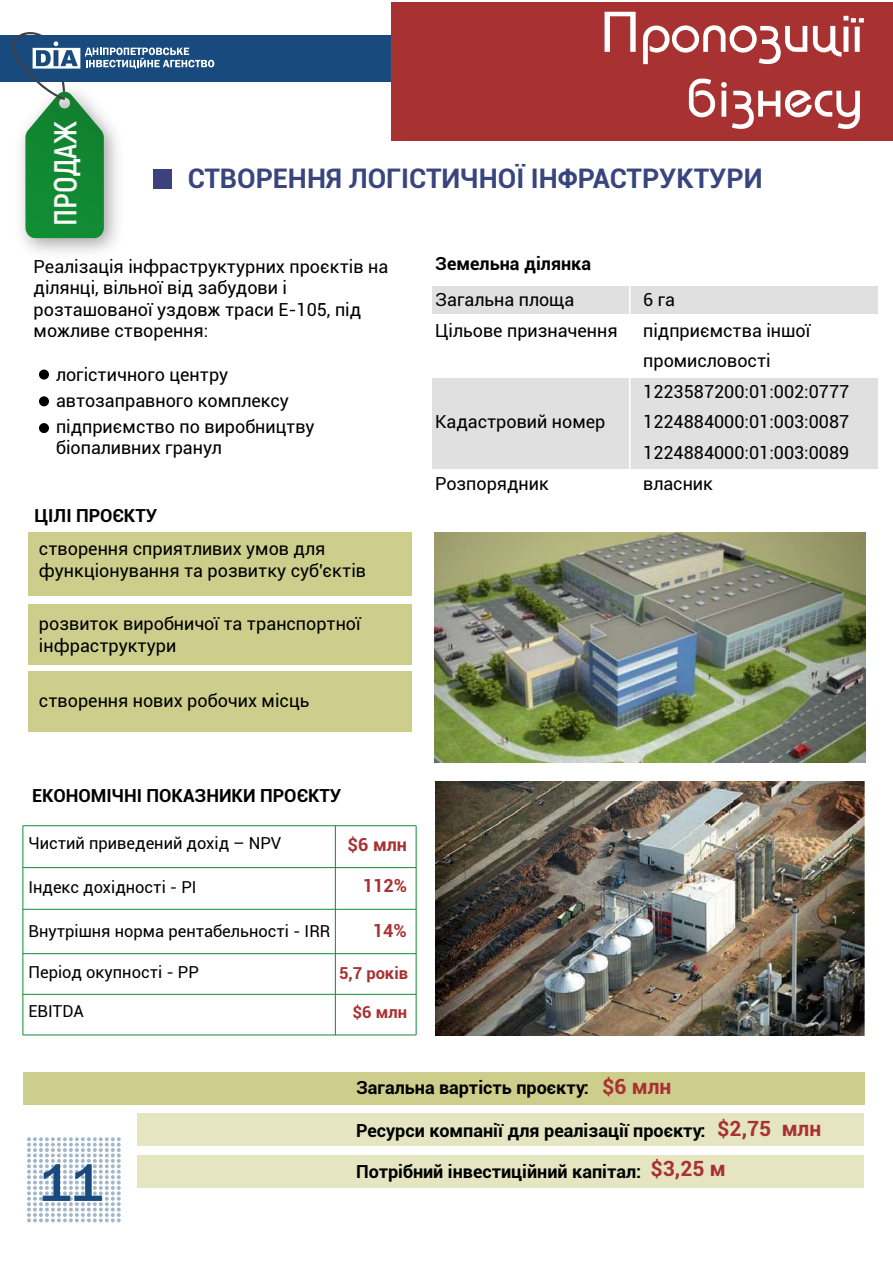
<style>
.page{position:relative;width:893px;height:1263px;background:#fff}
.page>*{position:absolute;margin:0;border:0;box-sizing:border-box;transform-origin:0 0}
.t1{font:54px/64.8px "Bahamas Pragmatica";color:#fff;text-align:right}
.t2{font:500 54px "Franklin Gothic";color:#184a7e}
.t3{font:700 31.5px "Akrobat";color:#f9f9f9}
.t4{font:700 27px "Roboto";color:#39467d}
.t5{font:18px/30.6px "Roboto";color:#000}
.t6{font:700 18px "Roboto";color:#000}
.t7{font:700 18px "Roboto";color:#a83232}
.t8{font:16.5px "Roboto";color:#000}
.t9{font:700 16.5px "Roboto";color:#a83232}
.s1{font-family:"Nagonia"}
.s2{font-size:21px;color:#a83232}
</style>
<div class="page">
<div style="left:23px;top:1072px;width:841px;height:33px;background:#cece8c"></div>
<div style="left:138px;top:1114px;width:726px;height:32px;background:#e5e5c1"></div>
<div style="left:138px;top:1155px;width:726px;height:32px;background:#e5e5c1"></div>
<div style="left:29px;top:672px;width:383px;height:60px;background:#cece8c"></div>
<div style="left:0;top:35px;width:391px;height:47px;background:#184a7e"></div>
<svg style="left:27px;top:1137px;width:94px;height:85px"></svg>
<div style="left:391px;top:2px;width:502px;height:139px;background:#a83232"></div>
<svg style="left:12px;top:32px;width:202px;height:206px"></svg>
<div style="left:432px;top:286px;width:446px;height:27px;background:#e0e0e0"></div>
<div style="left:432px;top:379px;width:446px;height:90px;background:#e0e0e0"></div>
<div style="left:29px;top:533px;width:383px;height:63px;background:#cece8c"></div>
<hr style="left:23px;top:867px;width:393px;height:1px;background:#0f8c36">
<hr style="left:23px;top:909px;width:393px;height:1px;background:#0f8c36">
<hr style="left:23px;top:953px;width:393px;height:1px;background:#0f8c36">
<hr style="left:23px;top:825px;width:393px;height:1px;background:#0f8c36">
<hr style="left:629px;top:273px;width:1px;height:222px;background:#fff">
<div style="left:39px;top:370px;width:10px;height:10px;background:#000;border-radius:50%"></div>
<div style="left:39px;top:396px;width:10px;height:10px;background:#000;border-radius:50%"></div>
<div style="left:39px;top:423px;width:10px;height:10px;background:#000;border-radius:50%"></div>
<img style="left:434px;top:533px;width:431px;height:230px">
<img style="left:435px;top:781px;width:429px;height:254px">
<div style="left:29px;top:604px;width:383px;height:61px;background:#cece8c"></div>
<hr style="left:23px;top:994px;width:393px;height:1px;background:#0f8c36">
<hr style="left:23px;top:1034px;width:393px;height:1px;background:#0f8c36">
<hr style="left:335px;top:826px;width:1px;height:209px;background:#0f8c36">
<hr style="left:416px;top:826px;width:1px;height:209px;background:#0f8c36">
<hr style="left:22px;top:826px;width:1px;height:209px;background:#0f8c36">
<h2 class="t3" style="left:46px;top:226px;width:106px;rotate:-90deg">ПРОДАЖ</h2>
<h1 class="t1" style="left:600px;top:0;width:265px">Пропозиц<span class="s1">iї </span>бізнесу</h1>
<h3 class="t4" style="left:188px;top:160px;width:576px">СТВОРЕННЯ ЛОГІСТИЧНОЇ ІНФРАСТРУКТУРИ</h3>
<p class="t5" style="left:34px;top:255px;width:356px;line-height:21.6px">Реалізація інфраструктурних проєктів на ділянці, вільної від забудови і розташованої уздовж траси Е-105, під можливе створення:</p>
<p class="t5" style="left:56px;top:360px;width:260px;line-height:26.1px">логістичного центру автозаправного комплексу підприємство по виробництву</p>
<p class="t5" style="left:56px;top:432px;width:167px">біопаливних гранул</p>
<p class="t6" style="left:35px;top:503px;width:124px">ЦІЛІ ПРОЄКТУ</p>
<p class="t5" style="left:39px;top:537px;width:329px;line-height:21.6px">створення сприятливих умов для функціонування та розвитку суб'єктів</p>
<p class="t5" style="left:39px;top:612px;width:323px;line-height:21.6px">розвиток виробничої та транспортної інфраструктури</p>
<p class="t5" style="left:39px;top:685px;width:272px">створення нових робочих місць</p>
<p class="t6" style="left:435px;top:251px;width:157px">Земельна ділянка</p>
<p class="t5" style="left:435px;top:284px;width:184px">Загальна площа<br>Цільове призначення</p>
<p class="t5" style="left:435px;top:406px;width:172px">Кадастровий номер</p>
<p class="t5" style="left:435px;top:467px;width:115px">Розпорядник</p>
<p class="t5" style="left:643px;top:284px;width:208px">6 га<br>підприємства іншої промисловості<br>1223587200:01:002:0777<br>1224884000:01:003:0087<br>1224884000:01:003:0089 власник</p>
<p class="t6" style="left:32px;top:783px;width:311px">ЕКОНОМІЧНІ ПОКАЗНИКИ ПРОЄКТУ</p>
<p class="t8" style="left:29px;top:832px;width:254px">Чистий приведений дохід – NPV</p>
<p class="t7" style="left:348px;top:832px;width:61px">$6 млн</p>
<p class="t7" style="left:363px;top:873px;width:46px">112%</p>
<p class="t7" style="left:373px;top:918px;width:35px">14%</p>
<p class="t8" style="left:29px;top:876px;width:170px">Індекс дохідності - PI</p>
<p class="t8" style="left:29px;top:920px;width:303px">Внутрішня норма рентабельності - ІRR</p>
<p class="t8" style="left:29px;top:960px;width:172px">Період окупності - РР</p>
<p class="t9" style="left:339px;top:961px;width:71px">5,7 років</p>
<p class="t8" style="left:29px;top:999px;width:57px">EBIТDA</p>
<p class="t9" style="left:352px;top:1000px;width:56px">$6 млн</p>
<h1 class="t2" style="left:39px;top:1149px;width:65px">11</h1>
<p class="t6" style="left:356px;top:1075px;width:317px">Загальна вартість проєкту: <span class="s2">$6 млн</span></p>
<p class="t6" style="left:356px;top:1117px;width:467px">Ресурси компанії для реалізації проєкту: <span class="s2">$2,75 млн</span></p>
<p class="t6" style="left:356px;top:1158px;width:371px">Потрібний інвестиційний капітал: <span class="s2">$3,25 м</span></p>
</div>
